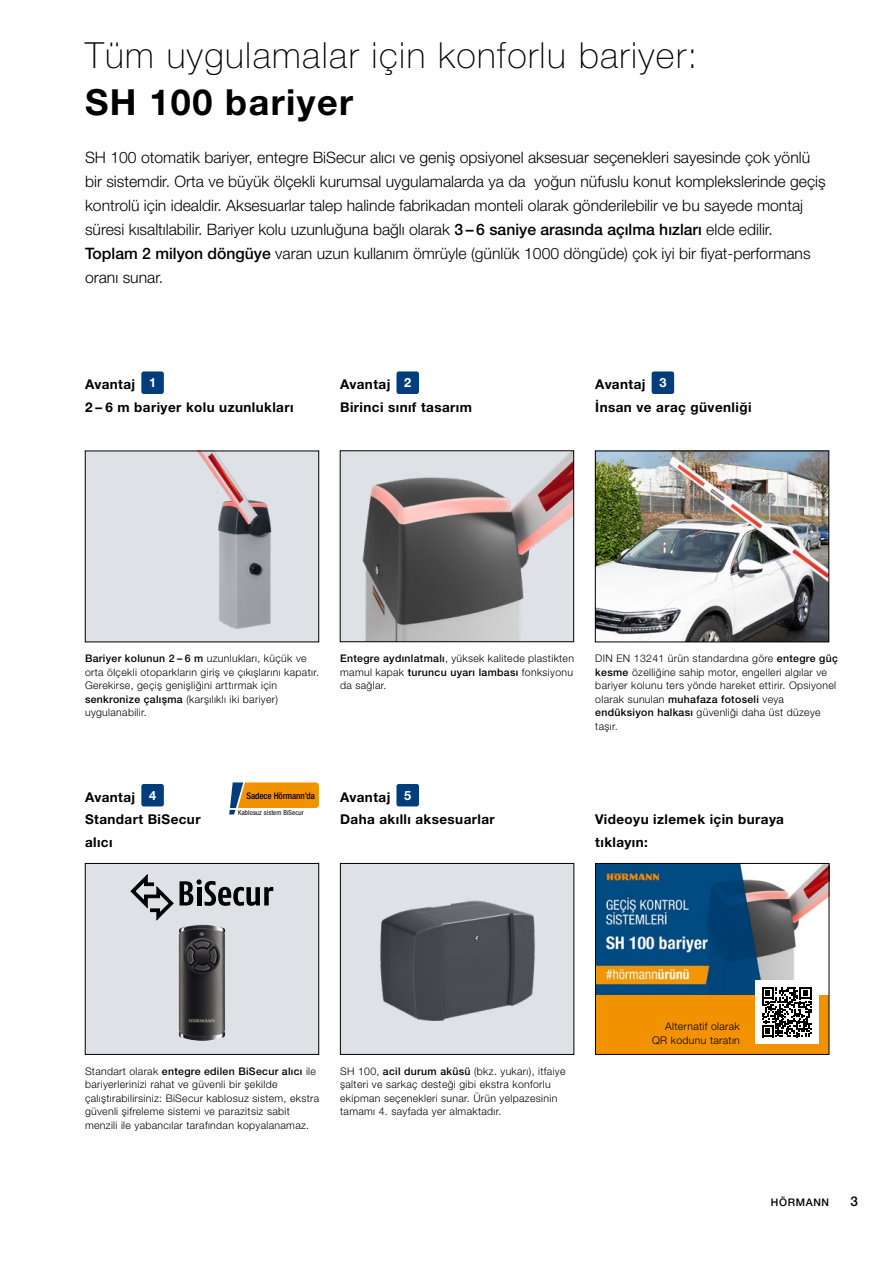
<style>
.page{position:relative;width:893px;height:1263px;background:#fff}
.page>*{position:absolute;margin:0;border:0;box-sizing:border-box;transform-origin:0 0}
.t1{font:100 36px "Hoermann Helvetica Neue";letter-spacing:.04em;color:#000}
.t2{font:700 36px "Hoermann Helvetica Neue";letter-spacing:.04em;color:#000}
.t3{font:300 15.75px/24px "Hoermann Helvetica Neue";color:#000}
.t4{font:700 13.5px/22.5px "Hoermann Helvetica Neue";letter-spacing:.03em;color:#000}
.t5{font:500 13.5px "Hoermann Helvetica Neue";color:#000}
.t6{font:300 10.5px/13.5px "Hoermann Helvetica Neue";letter-spacing:.03em;color:#000}
.t7{font:500 10.5px "Hoermann Helvetica Neue";letter-spacing:.06em;color:#000}
.t8{font:500 condensed 9px "Hoermann Helvetica Neue";letter-spacing:-.01em;color:#000}
.t9{font:condensed 6.9px "Hoermann Helvetica Neue";letter-spacing:.02em;color:#000}
.s1{font-weight:500}
.s2{font-size:12.75px;color:#fff}
</style>
<div class="page">
<div style="left:85px;top:863px;width:234px;height:191px;background:#dee2e6"></div>
<div style="left:85px;top:863px;width:234px;height:191px;border:1px solid #000"></div>
<img style="left:597px;top:453px;width:230px;height:187px">
<div style="left:595px;top:451px;width:234px;height:191px;border:1px solid #000"></div>
<img style="left:342px;top:453px;width:230px;height:187px">
<div style="left:340px;top:451px;width:234px;height:191px;border:1px solid #000"></div>
<div style="left:340px;top:863px;width:234px;height:191px;background:#dee2e6"></div>
<img style="left:380px;top:900px;width:155px;height:121px">
<div style="left:340px;top:863px;width:234px;height:191px;border:1px solid #000"></div>
<img style="left:179px;top:924px;width:46px;height:117px">
<img style="left:87px;top:453px;width:230px;height:187px">
<div style="left:595px;top:863px;width:234px;height:191px;background:#f39200"></div>
<img style="left:597px;top:865px;width:230px;height:130px">
<div style="left:595px;top:863px;width:234px;height:191px;border:1px solid #000"></div>
<div style="left:141px;top:371px;width:24px;height:24px;background:#003d7c;border-radius:3px"></div>
<div style="left:140px;top:370px;width:25px;height:25px;border:2px solid #fff;border-radius:3px"></div>
<div style="left:141px;top:783px;width:24px;height:24px;background:#003d7c;border-radius:3px"></div>
<div style="left:140px;top:782px;width:25px;height:26px;border:2px solid #fff;border-radius:3px"></div>
<div style="left:396px;top:371px;width:24px;height:24px;background:#003d7c;border-radius:3px"></div>
<div style="left:395px;top:370px;width:25px;height:25px;border:2px solid #fff;border-radius:3px"></div>
<div style="left:651px;top:371px;width:24px;height:24px;background:#003d7c;border-radius:3px"></div>
<div style="left:650px;top:370px;width:26px;height:25px;border:2px solid #fff;border-radius:3px"></div>
<svg style="left:229px;top:782px;width:90px;height:32px"></svg>
<svg style="left:131px;top:874px;width:43px;height:46px"></svg>
<svg style="left:180px;top:879px;width:93px;height:27px"></svg>
<div style="left:396px;top:783px;width:24px;height:24px;background:#003d7c;border-radius:3px"></div>
<div style="left:395px;top:782px;width:25px;height:26px;border:2px solid #fff;border-radius:3px"></div>
<div style="left:755px;top:980px;width:64px;height:64px;background:#fff"></div>
<svg style="left:762px;top:987px;width:50px;height:50px"></svg>
<h1 class="t1" style="left:85px;top:30px;width:614px">Tüm uygulamalar için konforlu bariyer:</h1>
<h1 class="t2" style="left:85px;top:77px;width:270px">SH 100 bariyer</h1>
<p class="t3" style="left:85px;top:144px;width:742px">SH 100 otomatik bariyer, entegre BiSecur alıcı ve geniş opsiyonel aksesuar seçenekleri sayesinde çok yönlü bir sistemdir. Orta ve büyük ölçekli kurumsal uygulamalarda ya da yoğun nüfuslu konut komplekslerinde geçiş kontrolü için idealdir. Aksesuarlar talep halinde fabrikadan monteli olarak gönderilebilir ve bu sayede montaj süresi kısaltılabilir. Bariyer kolu uzunluğuna bağlı olarak <span class="s1">3 – 6 saniye arasında açılma hızları</span> elde edilir.<br><span class="s1">Toplam 2 milyon döngüye</span> varan uzun kullanım ömrüyle (günlük 1000 döngüde) çok iyi bir fiyat-performans oranı sunar.</p>
<p class="t4" style="left:85px;top:372px;width:210px">Avantaj <span class="s2">1<br></span>2 – 6 m bariyer kolu uzunlukları</p>
<p class="t4" style="left:340px;top:372px;width:133px">Avantaj <span class="s2">2<br></span>Birinci sınıf tasarım</p>
<p class="t4" style="left:595px;top:372px;width:158px">Avantaj <span class="s2">3<br></span>İnsan ve araç güvenliği</p>
<p class="t6" style="left:85px;top:651px;width:235px"><span class="s1">Bariyer kolunun 2 – 6 m</span> uzunlukları, küçük ve orta ölçekli otoparkların giriş ve çıkışlarını kapatır.<br>Gerekirse, geçiş genişliğini arttırmak için <span class="s1">senkronize çalışma</span> (karşılıklı iki bariyer) uygulanabilir.</p>
<p class="t6" style="left:340px;top:651px;width:235px;text-align:justify"><span class="s1">Entegre aydınlatmalı</span>, yüksek kalitede plastikten mamul kapak <span class="s1">turuncu uyarı lambası</span> fonksiyonu da sağlar.</p>
<p class="t6" style="left:595px;top:651px;width:244px">DIN EN 13241 ürün standardına göre <span class="s1">entegre güç kesme</span> özelliğine sahip motor, engelleri algılar ve bariyer kolunu ters yönde hareket ettirir. Opsiyonel olarak sunulan <span class="s1">muhafaza fotoseli</span> veya <span class="s1">endüksiyon halkası</span> güvenliği daha üst düzeye taşır.</p>
<p class="t4" style="left:85px;top:784px;width:117px">Avantaj <span class="s2">4<br></span>Standart BiSecur alıcı</p>
<p class="t8" style="left:247px;top:789px;width:70px">Sadece Hörmann’da</p>
<p class="t9" style="left:238px;top:807px;width:67px">Kablosuz sistem BiSecur</p>
<p class="t4" style="left:340px;top:784px;width:156px">Avantaj <span class="s2">5<br></span>Daha akıllı aksesuarlar</p>
<p class="t4" style="left:595px;top:807px;width:190px">Videoyu izlemek için buraya tıklayın:</p>
<p class="t6" style="left:85px;top:1064px;width:236px">Standart olarak <span class="s1">entegre edilen BiSecur alıcı</span> ile bariyerlerinizi rahat ve güvenli bir şekilde çalıştırabilirsiniz: BiSecur kablosuz sistem, ekstra güvenli şifreleme sistemi ve parazitsiz sabit menzili ile yabancılar tarafından kopyalanamaz.</p>
<p class="t6" style="left:340px;top:1064px;width:227px">SH 100, <span class="s1">acil durum aküsü</span> (bkz. yukarı), itfaiye şalteri ve sarkaç desteği gibi ekstra konforlu ekipman seçenekleri sunar. Ürün yelpazesinin tamamı 4. sayfada yer almaktadır.</p>
<p class="t6" style="left:652px;top:1019px;width:89px;text-align:right">Alternatif olarak<br>QR kodunu taratın</p>
<p class="t7" style="left:771px;top:1195px;width:60px">HÖRMANN</p>
<p class="t5" style="left:850px;top:1192px;width:9px">3</p>
</div>
